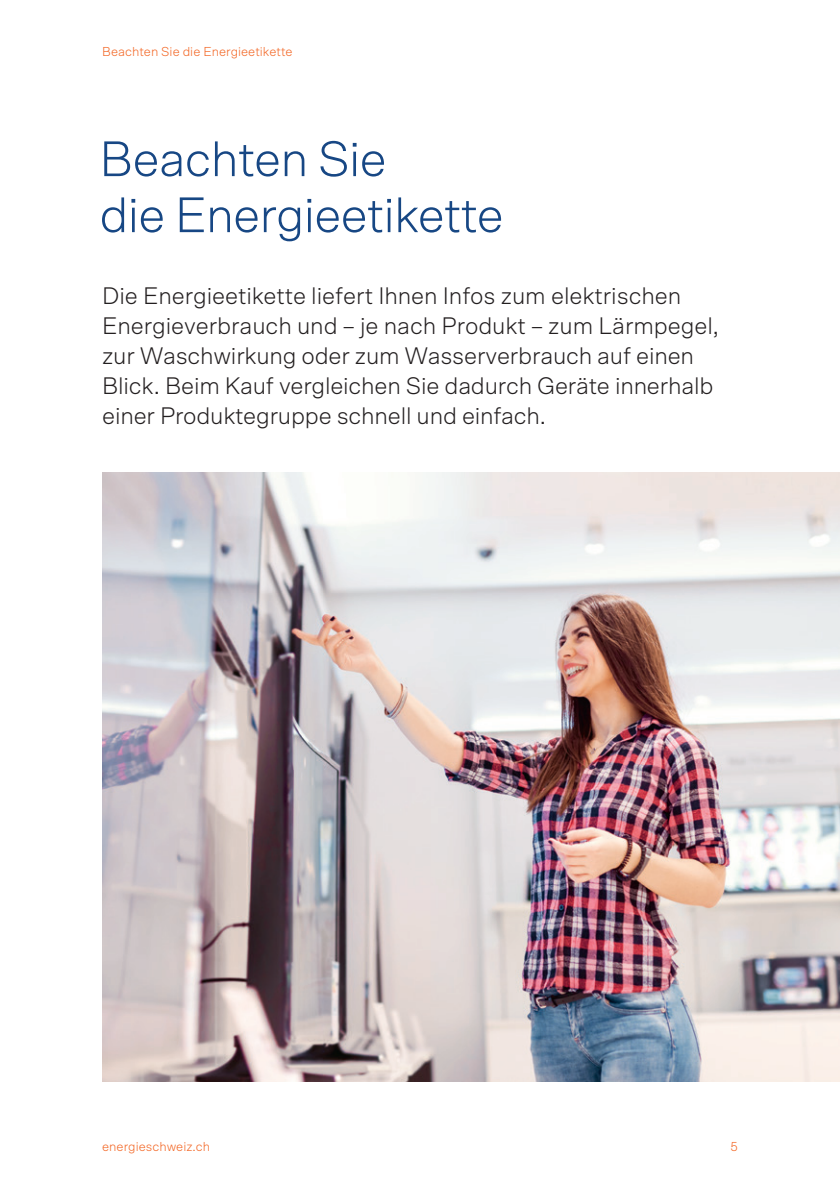
<style>
.page{position:relative;width:840px;height:1191px;background:#fff}
.page>*{position:absolute;margin:0;border:0;box-sizing:border-box;transform-origin:0 0}
.t1{font:300 50px/56px "Scto Grotesk A";letter-spacing:-.02em;color:#174784}
.t2{font:300 24px/30px "Scto Grotesk A";letter-spacing:-.01em;color:#231f20}
.t3{font:300 13px "Scto Grotesk A";color:#f36421}
</style>
<div class="page">
<img style="left:102px;top:472px;width:737px;height:609px">
<p class="t3" style="left:102px;top:44px;width:192px">Beachten Sie die Energieetikette</p>
<h1 class="t1" style="left:99px;top:130px;width:406px">Beachten Sie<br>die Energieetikette</h1>
<p class="t2" style="left:102px;top:281px;width:618px">Die Energieetikette liefert Ihnen Infos zum elektrischen Energieverbrauch und – je nach Produkt – zum Lärmpegel, zur Waschwirkung oder zum Wasserverbrauch auf einen Blick. Beim Kauf vergleichen Sie dadurch Geräte innerhalb einer Produktegruppe schnell und einfach.</p>
<p class="t3" style="left:102px;top:1139px;width:109px">energieschweiz.ch</p>
<p class="t3" style="left:730px;top:1139px;width:9px">5</p>
</div>
